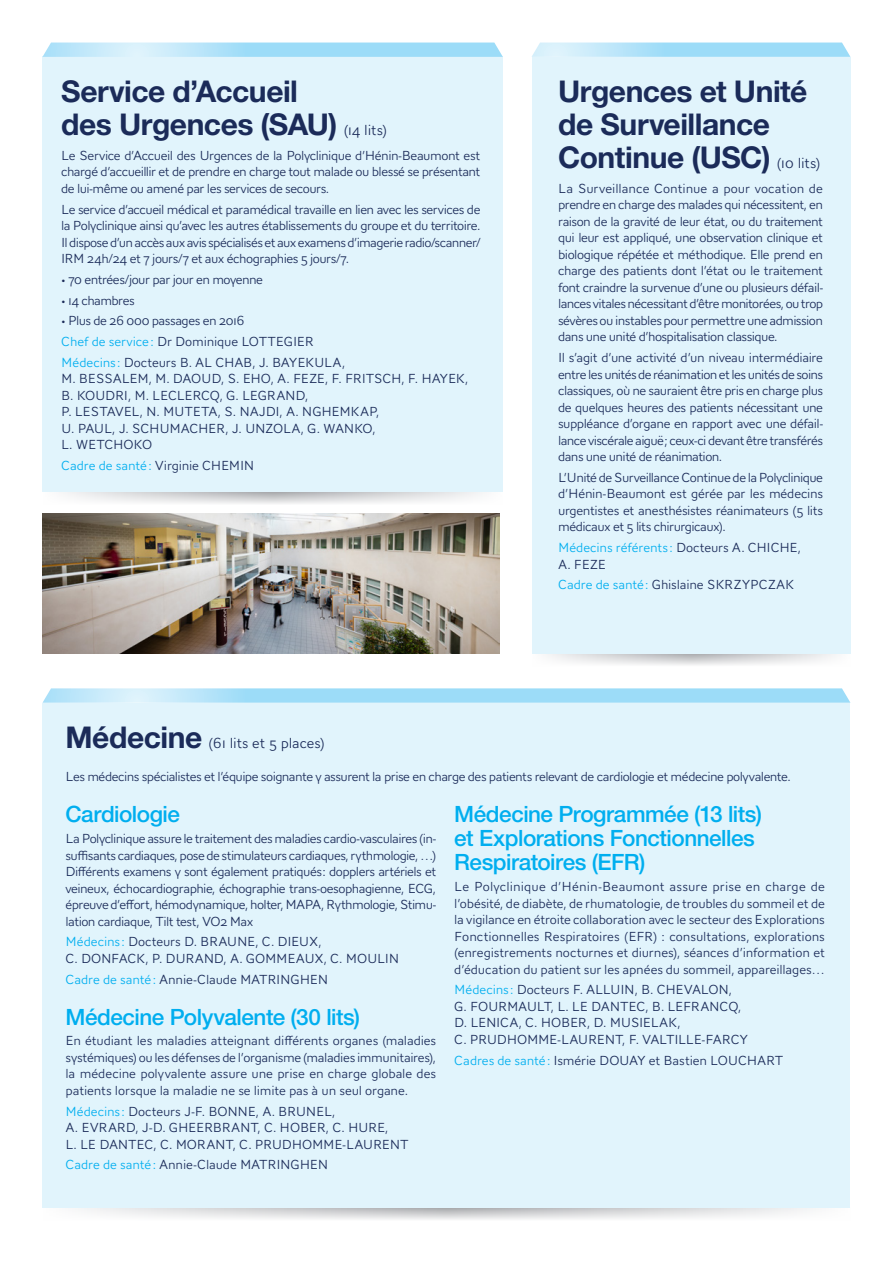
<style>
.page{position:relative;width:893px;height:1263px;background:#fff}
.page>*{position:absolute;margin:0;border:0;box-sizing:border-box;transform-origin:0 0}
.t1{font:700 30px/33px "Helvetica Neue LT Std";letter-spacing:-.015em;color:#1b2b59}
.t2{font:500 22.5px/24px "Helvetica Neue LT Std";letter-spacing:-.02em;color:#00aeef}
.t3{font:300 15px "AW Conqueror Sans";letter-spacing:-.005em;color:#1b2b59}
.t4{font:300 13.5px/16.5px "AW Conqueror Sans";letter-spacing:-.03em;color:#1b2b59;text-align:justify}
.s1{font-family:"AW Conqueror Sans";font-weight:300;font-size:15px}
.s2{color:#00aeef}
.s3{font-family:"Helvetica Neue LT Std";font-weight:700;font-size:30px}
</style>
<div class="page">
<svg style="left:65px;top:492px;width:417px;height:12px"></svg>
<div style="left:43px;top:57px;width:460px;height:435px;background:#e1f4fc"></div>
<svg style="left:43px;top:43px;width:460px;height:14px"></svg>
<svg style="left:532px;top:653px;width:318px;height:12px"></svg>
<div style="left:531px;top:57px;width:319px;height:596px;background:#e1f4fc"></div>
<svg style="left:532px;top:43px;width:318px;height:14px"></svg>
<svg style="left:81px;top:1208px;width:732px;height:12px"></svg>
<div style="left:43px;top:703px;width:807px;height:505px;background:#e1f4fc"></div>
<svg style="left:43px;top:688px;width:807px;height:15px"></svg>
<img style="left:43px;top:514px;width:456px;height:139px">
<h1 class="t1" style="left:61px;top:74px;width:327px">Service d’Accueil<br>des Urgences (SAU) <span class="s1">(14 lits)</span></h1>
<p class="t4" style="left:61px;top:147px;width:421px">Le Service d’Accueil des Urgences de la Polyclinique d’Hénin-Beaumont est chargé d’accueillir et de prendre en charge tout malade ou blessé se présentant de lui-même ou amené par les services de secours.</p>
<p class="t4" style="left:61px;top:201px;width:421px">Le service d’accueil médical et paramédical travaille en lien avec les services de la Polyclinique ainsi qu’avec les autres établissements du groupe et du territoire.<br>Il dispose d’un accès aux avis spécialisés et aux examens d’imagerie radio/scanner/ IRM 24h/24 et 7 jours/7 et aux échographies 5 jours/7.</p>
<p class="t4" style="left:61px;top:271px;width:203px">• 70 entrées/jour par jour en moyenne</p>
<p class="t4" style="left:61px;top:292px;width:75px">• 14 chambres</p>
<p class="t4" style="left:61px;top:310px;width:286px;line-height:20.7px;text-align:left">• Plus de 26 000 passages en 2016<br><span class="s2">Chef de service:</span> Dr Dominique LOTTEGIER<br><span class="s2">Médecins :</span> Docteurs B. AL CHAB, J. BAYEKULA,</p>
<p class="t4" style="left:61px;top:371px;width:409px;text-align:left">M. BESSALEM, M. DAOUD, S. EHO, A. FEZE, F. FRITSCH, F. HAYEK, B. KOUDRI, M. LECLERCQ, G. LEGRAND,<br>P. LESTAVEL, N. MUTETA, S. NAJDI, A. NGHEMKAP,<br>U. PAUL, J. SCHUMACHER, J. UNZOLA, G. WANKO,<br>L. WETCHOKO</p>
<p class="t4" style="left:61px;top:457px;width:195px"><span class="s2">Cadre de santé:</span> Virginie CHEMIN</p>
<h1 class="t1" style="left:558px;top:74px;width:264px">Urgences et Unité de Surveillance<br>Continue (USC) <span class="s1">(10 lits)</span></h1>
<p class="t4" style="left:558px;top:180px;width:267px">La Surveillance Continue a pour vocation de prendre en charge des malades qui nécessitent, en raison de la gravité de leur état, ou du traitement qui leur est appliqué, une observation clinique et biologique répétée et méthodique. Elle prend en charge des patients dont l’état ou le traitement font craindre la survenue d’une ou plusieurs défail&shy;lances vitales nécessitant d’être monitorées, ou trop sévères ou instables pour permettre une admission dans une unité d’hospitalisation classique.</p>
<p class="t4" style="left:558px;top:349px;width:267px">Il s’agit d’une activité d’un niveau intermédiaire entre les unités de réanimation et les unités de soins classiques, où ne sauraient être pris en charge plus de quelques heures des patients nécessitant une suppléance d’organe en rapport avec une défail&shy;lance viscérale aiguë; ceux-ci devant être transférés dans une unité de réanimation.</p>
<p class="t4" style="left:558px;top:469px;width:266px">L’Unité de Surveillance Continue de la Polyclinique d’Hénin-Beaumont est gérée par les médecins urgentistes et anesthésistes réanimateurs (5 lits médicaux et 5 lits chirurgicaux).</p>
<p class="t4" style="left:558px;top:539px;width:244px"><span class="s2">Médecins référents:</span> Docteurs A. CHICHE,<br>A. FEZE</p>
<p class="t4" style="left:558px;top:576px;width:238px"><span class="s2">Cadre de santé:</span> Ghislaine SKRZYPCZAK</p>
<p class="t3" style="left:66px;top:730px;width:261px"><span class="s3">Médecine</span> (61 lits et 5 places)</p>
<p class="t4" style="left:66px;top:768px;width:727px">Les médecins spécialistes et l’équipe soignante y assurent la prise en charge des patients relevant de cardiologie et médecine polyvalente.</p>
<h2 class="t2" style="left:66px;top:802px;width:116px">Cardiologie</h2>
<p class="t4" style="left:66px;top:830px;width:372px">La Polyclinique assure le traitement des maladies cardio-vasculaires (in&shy;suffisants cardiaques, pose de stimulateurs cardiaques, rythmologie, …)<br>Différents examens y sont également pratiqués: dopplers artériels et veineux, échocardiographie, échographie trans-oesophagienne, ECG, épreuve d’effort, hémodynamique, holter, MAPA, Rythmologie, Stimu&shy;lation cardiaque, Tilt test, VO2 Max</p>
<p class="t4" style="left:66px;top:933px;width:335px"><span class="s2">Médecins :</span> Docteurs D. BRAUNE, C. DIEUX,<br>C. DONFACK, P. DURAND, A. GOMMEAUX, C. MOULIN</p>
<p class="t4" style="left:66px;top:971px;width:264px"><span class="s2">Cadre de santé:</span> Annie-Claude MATRINGHEN</p>
<h2 class="t2" style="left:66px;top:1004px;width:296px">Médecine Polyvalente (30 lits)</h2>
<p class="t4" style="left:66px;top:1033px;width:372px">En étudiant les maladies atteignant différents organes (maladies systémiques) ou les défenses de l’organisme (maladies immunitaires), la médecine polyvalente assure une prise en charge globale des patients lorsque la maladie ne se limite pas à un seul organe.</p>
<p class="t4" style="left:66px;top:1103px;width:345px;text-align:left"><span class="s2">Médecins:</span> Docteurs J-F. BONNE, A. BRUNEL,<br>A. EVRARD, J-D. GHEERBRANT, C. HOBER, C. HURE,<br>L. LE DANTEC, C. MORANT, C. PRUDHOMME-LAURENT</p>
<p class="t4" style="left:66px;top:1157px;width:264px"><span class="s2">Cadre de santé:</span> Annie-Claude MATRINGHEN</p>
<h2 class="t2" style="left:454px;top:802px;width:309px">Médecine Programmée (13 lits) et Explorations Fonctionnelles<br>Respiratoires (EFR)</h2>
<p class="t4" style="left:454px;top:878px;width:372px">Le Polyclinique d’Hénin-Beaumont assure prise en charge de l’obésité, de diabète, de rhumatologie, de troubles du sommeil et de la vigilance en étroite collaboration avec le secteur des Explorations Fonctionnelles Respiratoires (EFR) : consultations, explorations (enregistrements nocturnes et diurnes), séances d’information et d’éducation du patient sur les apnées du sommeil, appareillages…</p>
<p class="t4" style="left:454px;top:981px;width:295px;text-align:left"><span class="s2">Médecins :</span> Docteurs F. ALLUIN, B. CHEVALON, G. FOURMAULT, L. LE DANTEC, B. LEFRANCQ, D. LENICA, C. HOBER, D. MUSIELAK,<br>C. PRUDHOMME-LAURENT, F. VALTILLE-FARCY</p>
<p class="t4" style="left:454px;top:1052px;width:331px"><span class="s2">Cadres de santé:</span> Ismérie DOUAY et Bastien LOUCHART</p>
</div>
